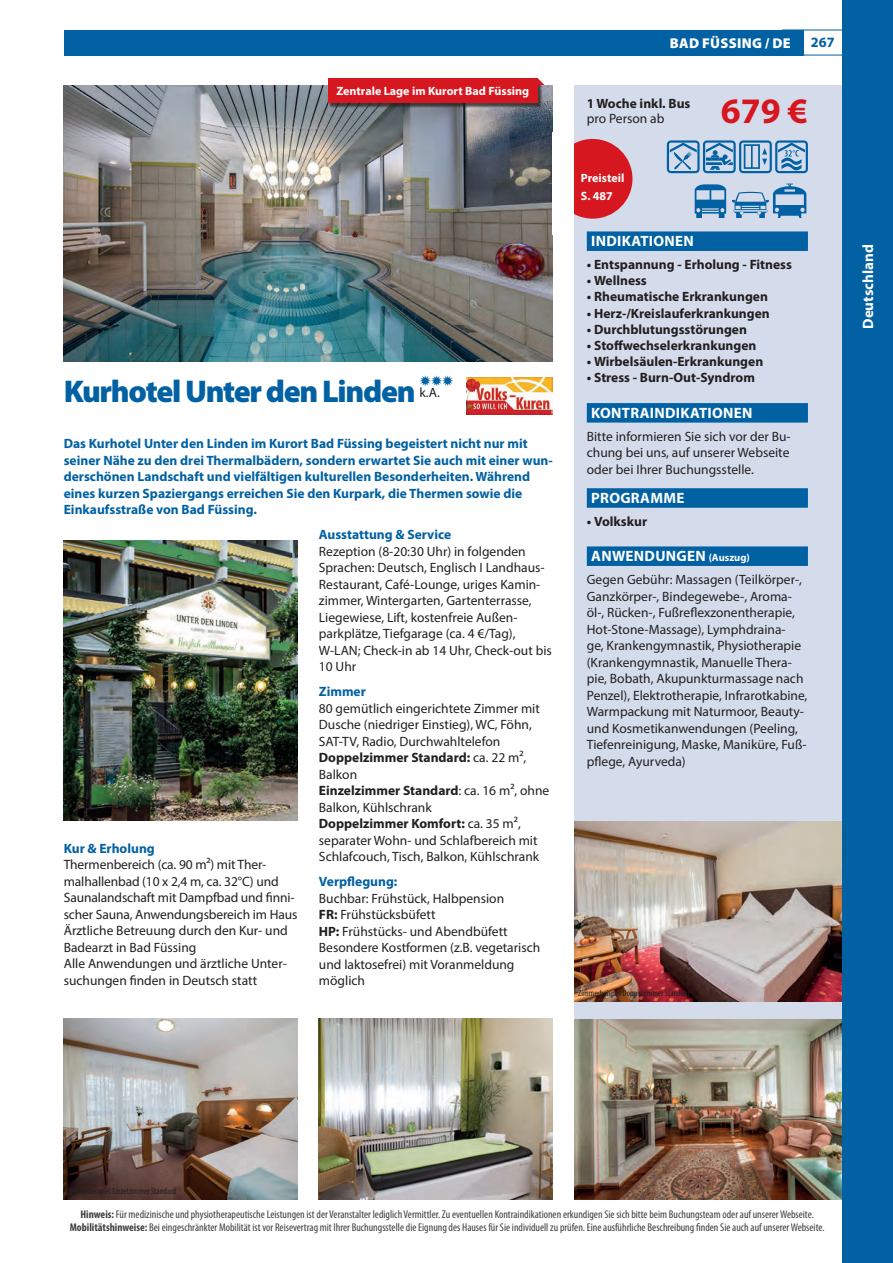
<style>
.page{position:relative;width:893px;height:1263px;background:#fff}
.page>*{position:absolute;margin:0;border:0;box-sizing:border-box;transform-origin:0 0}
.t1{font:700 36px "Myriad Pro";color:#d7171f}
.t2{font:900 31.5px "Myriad Pro";letter-spacing:-.04em;color:#0161a3}
.t3{font:700 15px "Myriad Pro";letter-spacing:.02em;color:#fff}
.t4{font:700 15px "Myriad Pro";color:#fff}
.t5{font:15px "Zapf Dingbats Std";color:#0161a3}
.t6{font:900 14.25px "Myriad Pro";letter-spacing:.02em;color:#fff}
.t7{font:700 14.25px "Myriad Pro";color:#0161a3}
.t8{font:13.5px/16.5px "Myriad Pro";color:#231f20}
.t9{font:700 13.5px/16.5px "Myriad Pro";color:#0161a3}
.t10{font:700 13.5px "Myriad Pro";color:#231f20}
.t11{font:700 12px/17.5px "Myriad Pro";color:#fff}
.t12{font:condensed 11.25px/13.5px "Myriad Pro";color:#3e3e3f;text-align:center}
.t13{font:condensed 9px "Myriad Pro";color:#231f20}
.s1{font-weight:700}
.s2{font-size:10.5px}
</style>
<div class="page">
<div style="left:64px;top:30px;width:740px;height:25px;background:#0161a3"></div>
<div style="left:574px;top:85px;width:319px;height:1114px;background:#d4dcec"></div>
<img style="left:64px;top:85px;width:489px;height:276px">
<img style="left:574px;top:821px;width:268px;height:180px">
<img style="left:574px;top:1019px;width:268px;height:180px">
<img style="left:64px;top:1019px;width:234px;height:180px">
<img style="left:319px;top:1019px;width:234px;height:180px">
<img style="left:64px;top:540px;width:234px;height:281px">
<div style="left:842px;top:0;width:51px;height:1263px;background:#0161a3"></div>
<div style="left:329px;top:79px;width:214px;height:29px;background:#231f20;opacity:.75"></div>
<div style="left:328px;top:78px;width:210px;height:25px;background:#d7171f"></div>
<svg style="left:538px;top:78px;width:6px;height:7px"></svg>
<div style="left:587px;top:231px;width:221px;height:20px;background:#0161a3"></div>
<div style="left:587px;top:403px;width:221px;height:20px;background:#0161a3"></div>
<div style="left:587px;top:488px;width:221px;height:20px;background:#0161a3"></div>
<div style="left:587px;top:546px;width:221px;height:20px;background:#0161a3"></div>
<svg style="left:667px;top:140px;width:96px;height:33px"></svg>
<svg style="left:763px;top:140px;width:45px;height:31px"></svg>
<svg style="left:680px;top:171px;width:39px;height:47px"></svg>
<svg style="left:719px;top:171px;width:40px;height:47px"></svg>
<svg style="left:759px;top:171px;width:49px;height:47px"></svg>
<img style="left:466px;top:377px;width:87px;height:37px">
<div style="left:553px;top:139px;width:79px;height:80px;background:#d7171f;border-radius:50%"></div>
<div style="left:553px;top:132px;width:21px;height:102px;background:#fff"></div>
<p class="t11" style="left:336px;top:81px;width:194px">Zentrale Lage im Kurort Bad Füssing</p>
<h2 class="t2" style="left:64px;top:370px;width:353px">Kurhotel Unter den Linden</h2>
<p class="t5" style="left:419px;top:373px;width:36px">✹✹✹</p>
<p class="t9" style="left:64px;top:435px;width:491px">Das Kurhotel Unter den Linden im Kurort Bad Füssing begeistert nicht nur mit seiner Nähe zu den drei Thermalbädern, sondern erwartet Sie auch mit einer wun&shy;derschönen Landschaft und vielfältigen kulturellen Besonderheiten. Während eines kurzen Spaziergangs erreichen Sie den Kurpark, die Thermen sowie die Einkaufsstraße von Bad Füssing.</p>
<p class="t8" style="left:419px;top:384px;width:22px">k.A.</p>
<p class="t9" style="left:64px;top:840px;width:93px">Kur &amp; Erholung</p>
<p class="t8" style="left:64px;top:856px;width:235px">Thermenbereich (ca. 90 m²) mit Ther&shy;malhallenbad (10 x 2,4 m, ca. 32°C) und Saunalandschaft mit Dampfbad und finni&shy;scher Sauna, Anwendungsbereich im Haus Ärztliche Betreuung durch den Kur- und Badearzt in Bad Füssing<br>Alle Anwendungen und ärztliche Unter&shy;suchungen finden in Deutsch statt</p>
<p class="t9" style="left:319px;top:526px;width:134px">Ausstattung &amp; Service</p>
<p class="t8" style="left:319px;top:543px;width:234px">Rezeption (8-20:30 Uhr) in folgenden Sprachen: Deutsch, Englisch I Landhaus-Restaurant, Café-Lounge, uriges Kamin&shy;zimmer, Wintergarten, Gartenterrasse, Liegewiese, Lift, kostenfreie Außen&shy;parkplätze, Tiefgarage (ca. 4 €/Tag), W-LAN; Check-in ab 14 Uhr, Check-out bis 10 Uhr</p>
<p class="t9" style="left:319px;top:683px;width:48px">Zimmer</p>
<p class="t8" style="left:319px;top:700px;width:232px">80 gemütlich eingerichtete Zimmer mit<br>Dusche (niedriger Einstieg), WC, Föhn,<br>SAT-TV, Radio, Durchwahltelefon<br><span class="s1">Doppelzimmer Standard:</span> ca. 22 m²,<br>Balkon<br><span class="s1">Einzelzimmer Standard</span>: ca. 16 m², ohne<br>Balkon, Kühlschrank<br><span class="s1">Doppelzimmer Komfort:</span> ca. 35 m², separater Wohn- und Schlafbereich mit<br>Schlafcouch, Tisch, Balkon, Kühlschrank</p>
<p class="t9" style="left:319px;top:873px;width:80px">Verpflegung:</p>
<p class="t8" style="left:319px;top:890px;width:223px">Buchbar: Frühstück, Halbpension<br><span class="s1">FR:</span> Frühstücksbüfett<br><span class="s1">HP:</span> Frühstücks- und Abendbüfett<br>Besondere Kostformen (z.B. vegetarisch und laktosefrei) mit Voranmeldung möglich</p>
<p class="t6" style="left:670px;top:34px;width:122px">BAD FÜSSING / DE</p>
<p class="t7" style="left:811px;top:33px;width:25px">267</p>
<p class="t10" style="left:587px;top:95px;width:105px">1 Woche inkl. Bus</p>
<p class="t8" style="left:587px;top:110px;width:79px">pro Person ab</p>
<p class="t11" style="left:581px;top:169px;width:45px">Preisteil<br>S. 487</p>
<h1 class="t1" style="left:721px;top:87px;width:89px">679 €</h1>
<p class="t3" style="left:591px;top:231px;width:104px">INDIKATIONEN</p>
<p class="t10" style="left:587px;top:256px;width:207px">• Entspannung - Erholung - Fitness</p>
<p class="t10" style="left:587px;top:272px;width:62px">• Wellness</p>
<p class="t10" style="left:587px;top:288px;width:183px">• Rheumatische Erkrankungen</p>
<p class="t10" style="left:587px;top:304px;width:184px">• Herz-/Kreislauferkrankungen</p>
<p class="t10" style="left:587px;top:320px;width:162px">• Durchblutungsstörungen</p>
<p class="t10" style="left:587px;top:337px;width:171px">• Stoffwechselerkrankungen</p>
<p class="t10" style="left:587px;top:353px;width:178px">• Wirbelsäulen-Erkrankungen</p>
<p class="t10" style="left:587px;top:369px;width:170px">• Stress - Burn-Out-Syndrom</p>
<p class="t3" style="left:591px;top:403px;width:163px">KONTRAINDIKATIONEN</p>
<p class="t8" style="left:587px;top:428px;width:205px;text-align:justify">Bitte informieren Sie sich vor der Bu&shy;chung bei uns, auf unserer Webseite oder bei Ihrer Buchungsstelle.</p>
<p class="t3" style="left:591px;top:488px;width:95px">PROGRAMME</p>
<p class="t10" style="left:587px;top:512px;width:62px">• Volkskur</p>
<p class="t3" style="left:591px;top:546px;width:160px">ANWENDUNGEN <span class="s2">(Auszug)</span></p>
<p class="t8" style="left:587px;top:571px;width:222px">Gegen Gebühr: Massagen (Teilkörper-, Ganzkörper-, Bindegewebe-, Aroma&shy;öl-, Rücken-, Fußreflexzonentherapie, Hot-Stone-Massage), Lymphdraina-<br>ge, Krankengymnastik, Physiotherapie (Krankengymnastik, Manuelle Thera&shy;pie, Bobath, Akupunkturmassage nach Penzel), Elektrotherapie, Infrarotkabine, Warmpackung mit Naturmoor, Beauty&shy;und Kosmetikanwendungen (Peeling, Tiefenreinigung, Maske, Maniküre, Fuß&shy;pflege, Ayurveda)</p>
<p class="t13" style="left:578px;top:988px;width:113px">Zimmerbeispiel Doppelzimmer Standard</p>
<p class="t4" style="left:858px;top:329px;width:86px;rotate:-90deg">Deutschland</p>
<p class="t13" style="left:68px;top:1185px;width:110px">Zimmerbeispiel Einzelzimmer Standard</p>
<p class="t12" style="left:70px;top:1207px;width:756px"><span class="s1">Hinweis:</span> Für medizinische und physiotherapeutische Leistungen ist der Veranstalter lediglich Vermittler. Zu eventuellen Kontraindikationen erkundigen Sie sich bitte beim Buchungsteam oder auf unserer Webseite.<br><span class="s1">Mobilitätshinweise:</span> Bei eingeschränkter Mobilität ist vor Reisevertrag mit Ihrer Buchungsstelle die Eignung des Hauses für Sie individuell zu prüfen. Eine ausführliche Beschreibung finden Sie auch auf unserer Webseite.</p>
</div>
